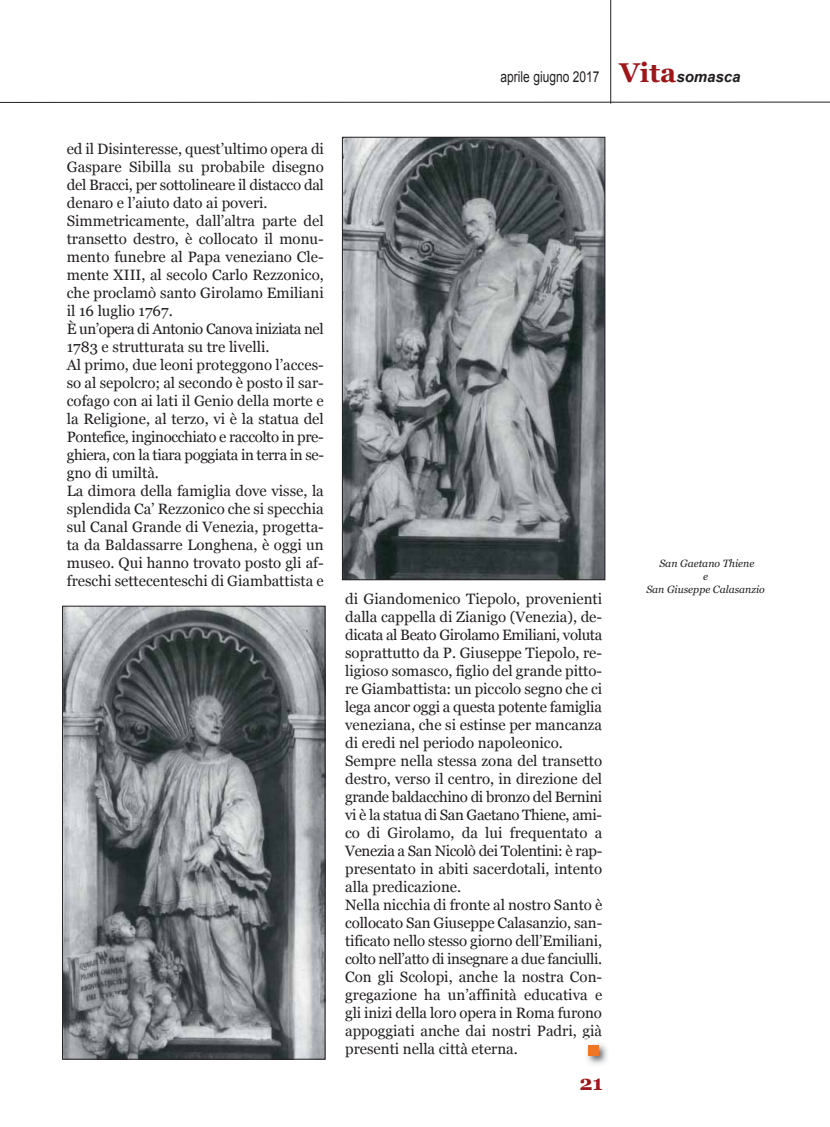
<style>
.page{position:relative;width:830px;height:1127px;background:#fff}
.page>*{position:absolute;margin:0;border:0;box-sizing:border-box;transform-origin:0 0}
.t1{font:700 21px "Georgia";color:#9c161a}
.t2{font:15px/18px "Georgia";color:#231f20}
.t3{font:15px "Arial";color:#231f20;scale:.8 1}
.t4{font:italic 10.5px/12.6px "Georgia";color:#231f20;text-align:center}
.s1{font-family:"Georgia";font-weight:700;font-size:27px;color:#9c161a}
.s2{font-weight:700;font-style:italic}
</style>
<div class="page">
<img style="left:587px;top:1044px;width:21px;height:21px">
<div style="left:587px;top:1045px;width:11px;height:10px;background:#f47421"></div>
<hr style="left:610px;top:0;width:1px;height:104px;background:#231f20">
<img style="left:64px;top:608px;width:259px;height:449px">
<div style="left:62px;top:606px;width:263px;height:453px;border:1px solid #231f20"></div>
<img style="left:344px;top:139px;width:258px;height:439px">
<div style="left:342px;top:137px;width:262px;height:443px;border:1px solid #231f20"></div>
<svg style="left:0;top:102px;width:829px;height:1px"></svg>
<p class="t3" style="left:500px;top:67px;width:301px">aprile giugno 2017 <span class="s1">Vita</span><span class="s2">somasca</span></p>
<p class="t2" style="left:67px;top:139px;width:258px">ed il Disinteresse, quest’ultimo opera di Gaspare Sibilla su probabile disegno del Bracci, per sottolineare il distacco dal denaro e l’aiuto dato ai poveri.<br>Simmetricamente, dall’altra parte del transetto destro, è collocato il monu&shy;mento funebre al Papa veneziano Cle&shy;mente XIII, al secolo Carlo Rezzonico, che proclamò santo Girolamo Emiliani il 16 luglio 1767.<br>È un’opera di Antonio Canova iniziata nel 1783 e strutturata su tre livelli.<br>Al primo, due leoni proteggono l’acces&shy;so al sepolcro; al secondo è posto il sar&shy;cofago con ai lati il Genio della morte e la Religione, al terzo, vi è la statua del Pontefice, inginocchiato e raccolto in pre&shy;ghiera, con la tiara poggiata in terra in se&shy;gno di umiltà.<br>La dimora della famiglia dove visse, la splendida Ca’ Rezzonico che si specchia sul Canal Grande di Venezia, progetta&shy;ta da Baldassarre Longhena, è oggi un museo. Qui hanno trovato posto gli af&shy;freschi settecenteschi di Giambattista e</p>
<p class="t2" style="left:345px;top:589px;width:258px">di Giandomenico Tiepolo, provenienti dalla cappella di Zianigo (Venezia), de&shy;dicata al Beato Girolamo Emiliani, voluta soprattutto da P. Giuseppe Tiepolo, re&shy;ligioso somasco, figlio del grande pitto&shy;re Giambattista: un piccolo segno che ci lega ancor oggi a questa potente famiglia veneziana, che si estinse per mancanza di eredi nel periodo napoleonico.<br>Sempre nella stessa zona del transetto destro, verso il centro, in direzione del grande baldacchino di bronzo del Bernini vi è la statua di San Gaetano Thiene, ami&shy;co di Girolamo, da lui frequentato a Venezia a San Nicolò dei Tolentini: è rap&shy;presentato in abiti sacerdotali, intento alla predicazione.<br>Nella nicchia di fronte al nostro Santo è collocato San Giuseppe Calasanzio, san&shy;tificato nello stesso giorno dell’Emiliani, colto nell’atto di insegnare a due fanciulli.<br>Con gli Scolopi, anche la nostra Con&shy;gregazione ha un’affinità educativa e gli inizi della loro opera in Roma furono appoggiati anche dai nostri Padri, già presenti nella città eterna.</p>
<h1 class="t1" style="left:579px;top:1074px;width:25px">21</h1>
<p class="t4" style="left:646px;top:558px;width:120px">San Gaetano Thiene<br>e<br>San Giuseppe Calasanzio</p>
</div>
